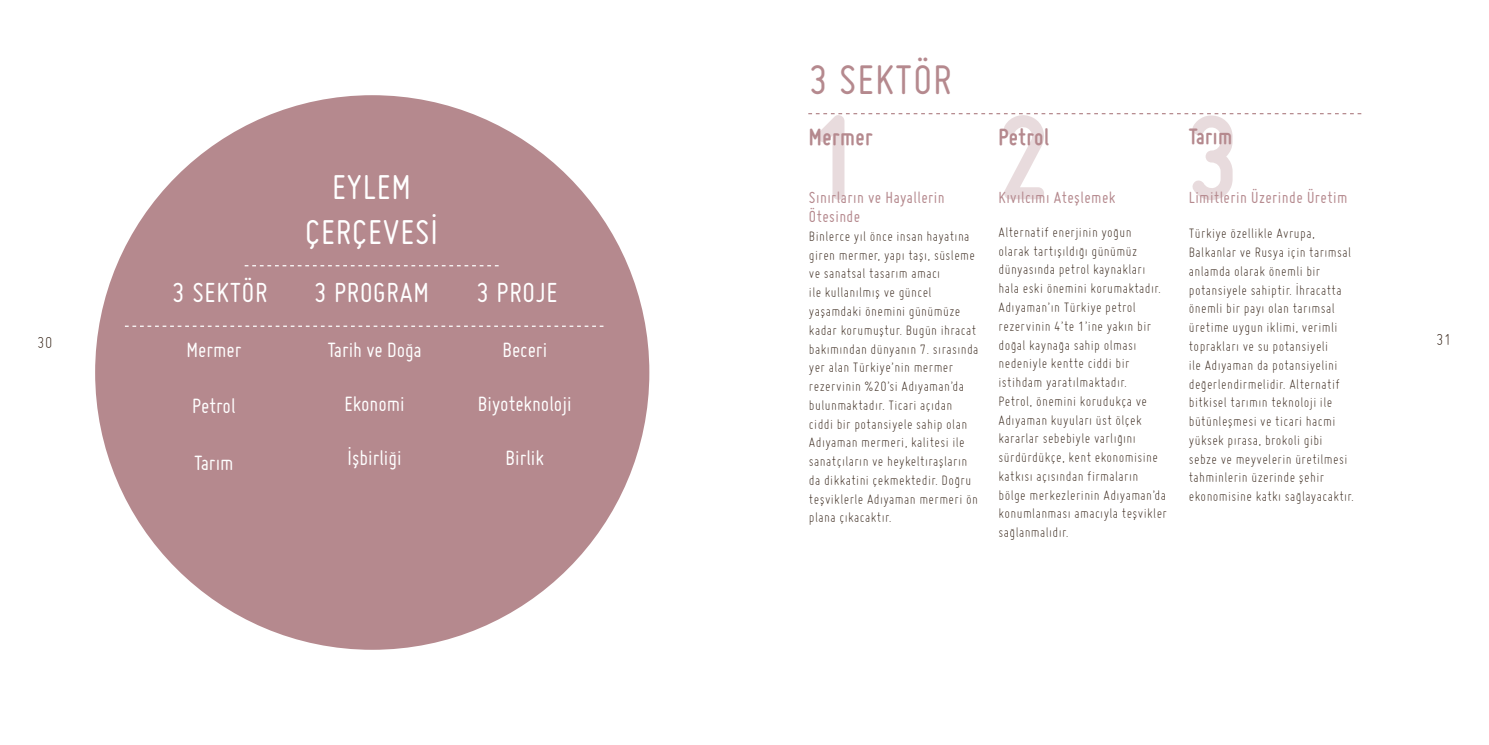
<style>
.page{position:relative;width:1489px;height:745px;background:#fff}
.page>*{position:absolute;margin:0;border:0;box-sizing:border-box;transform-origin:0 0}
.t1{font:700 125px "Miso";color:#b5898e}
.t2{font:45px "Miso";letter-spacing:.025em;color:#b5898e}
.t3{font:37.5px/45px "Miso";letter-spacing:.025em;color:#fff;text-align:center}
.t4{font:30px "Miso";letter-spacing:.025em;color:#fff}
.t5{font:700 25px "Miso";letter-spacing:.02em;color:#b5898e}
.t6{font:700 23.75px "Miso";letter-spacing:.02em;color:#b5898e}
.t7{font:22.5px "Miso";color:#fff}
.t8{font:17.5px/18.8px "Miso";letter-spacing:.025em;color:#b5898e}
.t9{font:300 17.5px "Miso";color:#301e12}
.t10{font:300 15px/18.8px "Miso";letter-spacing:.025em;color:#301e12}
</style>
<div class="page">
<div style="left:95px;top:95px;width:554px;height:554px;background:#b5898e;border-radius:50%"></div>
<svg style="left:245px;top:265px;width:253px;height:1px"></svg>
<svg style="left:125px;top:325px;width:478px;height:1px"></svg>
<svg style="left:808px;top:113px;width:553px;height:1px"></svg>
<h2 class="t2" style="left:809px;top:54px;width:144px">3 SEKTÖR</h2>
<h1 class="t1" style="left:809px;top:93px;width:433px">123</h1>
<p class="t10" style="left:809px;top:226px;width:171px">Binlerce yıl önce insan hayatına giren mermer, yapı taşı, süsleme ve sanatsal tasarım amacı<br>ile kullanılmış ve güncel yaşamdaki önemini günümüze kadar korumuştur. Bugün ihracat bakımından dünyanın 7. sırasında yer alan Türkiye’nin mermer rezervinin %20’si Adıyaman’da bulunmaktadır. Ticari açıdan ciddi bir potansiyele sahip olan<br>Adıyaman mermeri, kalitesi ile sanatçıların ve heykeltıraşların da dikkatini çekmektedir. Doğru teşviklerle Adıyaman mermeri ön plana çıkacaktır.</p>
<h3 class="t5" style="left:809px;top:122px;width:65px">Mermer</h3>
<h3 class="t5" style="left:998px;top:123px;width:52px">Petrol</h3>
<h3 class="t6" style="left:1188px;top:123px;width:45px">Tarım</h3>
<h3 class="t3" style="left:305px;top:163px;width:134px">EYLEM<br>ÇERÇEVESİ</h3>
<p class="t8" style="left:1188px;top:188px;width:160px">Limitlerin Üzerinde Üretim</p>
<p class="t10" style="left:1188px;top:224px;width:167px">Türkiye özellikle Avrupa,<br>Balkanlar ve Rusya için tarımsal anlamda olarak önemli bir potansiyele sahiptir. İhracatta önemli bir payı olan tarımsal üretime uygun iklimi, verimli toprakları ve su potansiyeli<br>ile Adıyaman da potansiyelini değerlendirmelidir. Alternatif bitkisel tarımın teknoloji ile bütünleşmesi ve ticari hacmi yüksek pırasa, brokoli gibi sebze ve meyvelerin üretilmesi tahminlerin üzerinde şehir ekonomisine katkı sağlayacaktır.</p>
<p class="t8" style="left:998px;top:188px;width:119px">Kıvılcımı Ateşlemek</p>
<p class="t10" style="left:998px;top:222px;width:170px">Alternatif enerjinin yoğun<br>olarak tartışıldığı günümüz dünyasında petrol kaynakları hala eski önemini korumaktadır.<br>Adıyaman’ın Türkiye petrol rezervinin 4’te 1’ine yakın bir doğal kaynağa sahip olması nedeniyle kentte ciddi bir istihdam yaratılmaktadır.<br>Petrol, önemini korudukça ve<br>Adıyaman kuyuları üst ölçek kararlar sebebiyle varlığını sürdürdükçe, kent ekonomisine katkısı açısından firmaların bölge merkezlerinin Adıyaman’da konumlanması amacıyla teşvikler sağlanmalıdır.</p>
<p class="t8" style="left:809px;top:188px;width:137px">Sınırların ve Hayallerin<br>Ötesinde</p>
<h3 class="t4" style="left:173px;top:276px;width:96px">3 SEKTÖR</h3>
<h3 class="t4" style="left:314px;top:276px;width:116px">3 PROGRAM</h3>
<h3 class="t4" style="left:477px;top:276px;width:82px">3 PROJE</h3>
<h3 class="t7" style="left:502px;top:337px;width:46px">Beceri</h3>
<h3 class="t7" style="left:478px;top:391px;width:95px">Biyoteknoloji</h3>
<h3 class="t7" style="left:505px;top:445px;width:40px">Birlik</h3>
<p class="t9" style="left:37px;top:332px;width:16px">30</p>
<p class="t9" style="left:1436px;top:328px;width:16px">31</p>
<h3 class="t7" style="left:327px;top:337px;width:96px">Tarih ve Doğa</h3>
<h3 class="t7" style="left:344px;top:391px;width:62px">Ekonomi</h3>
<h3 class="t7" style="left:347px;top:445px;width:56px">İşbirliği</h3>
<h3 class="t7" style="left:186px;top:337px;width:57px">Mermer</h3>
<h3 class="t7" style="left:192px;top:393px;width:45px">Petrol</h3>
<h3 class="t7" style="left:194px;top:449px;width:41px">Tarım</h3>
</div>
